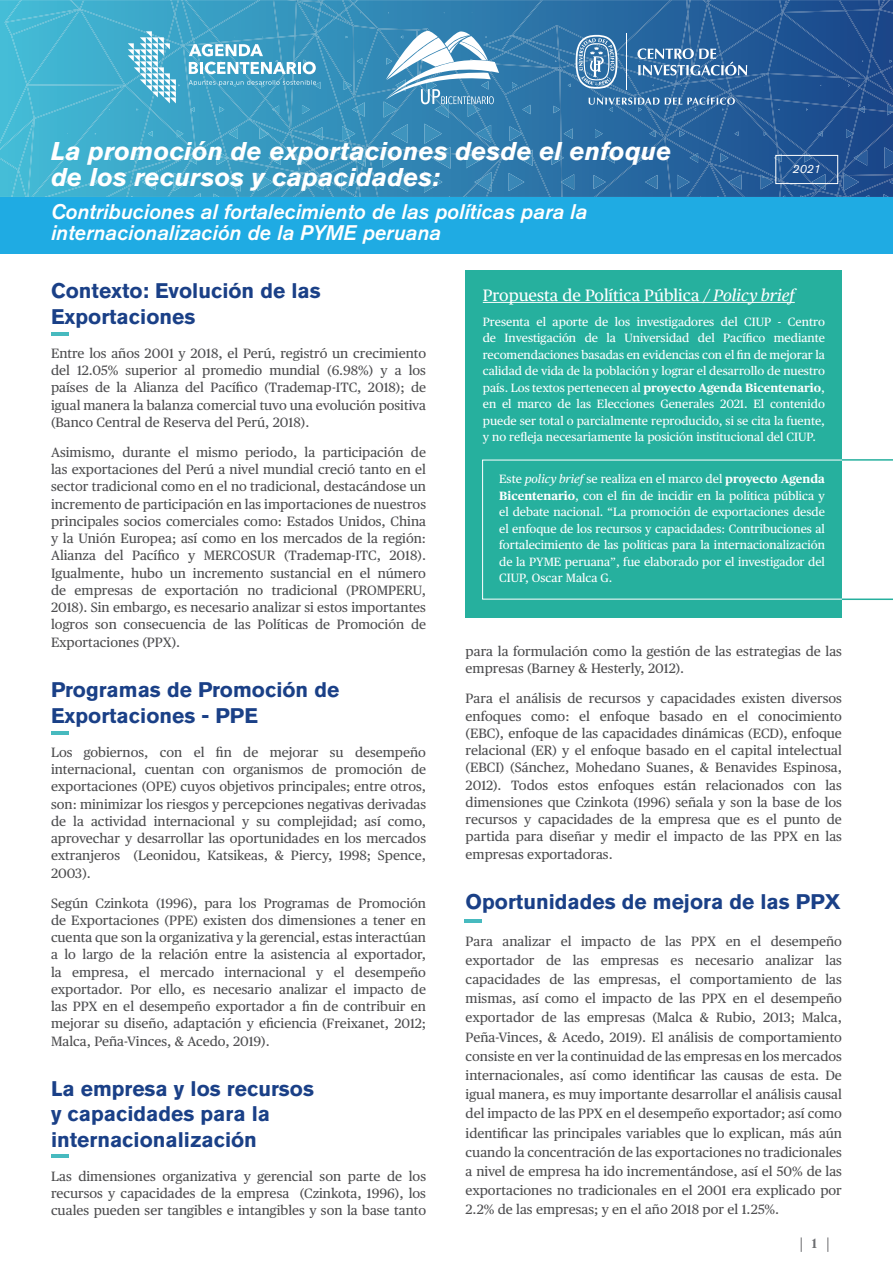
<style>
.page{position:relative;width:893px;height:1263px;background:#fff}
.page>*{position:absolute;margin:0;border:0;box-sizing:border-box;transform-origin:0 0}
.t1{font:italic 700 25.5px/25.5px "Akzidenz Grotesk Pro";color:#fff}
.t2{font:700 21px/25.2px "Akzidenz Grotesk Pro";color:#1a4087}
.t3{font:italic 500 21px/21px "Akzidenz Grotesk Pro";color:#fff}
.t4{font:16.5px "Publico Text";color:#fff}
.t5{font:13.5px/17.2px "Publico Text";color:#4d4d4f;text-align:justify}
.t6{font:600 13.5px "Publico Text";color:#6d6e71}
.t7{font:12px/16.5px "Publico Text";color:#fff;text-align:justify}
.t8{font:italic 12px "Akzidenz Grotesk Pro";color:#fff}
.s1{font-style:italic}
.s2{font-weight:700}
</style>
<div class="page">
<svg style="left:801px;top:1237px;width:1px;height:15px"></svg>
<svg style="left:827px;top:1237px;width:1px;height:15px"></svg>
<div style="left:0;top:197px;width:893px;height:56px;background:#1fabe3"></div>
<svg style="left:0;top:0;width:893px;height:197px;background:#3c88b4"></svg>
<hr style="left:51px;top:332px;width:17px;height:3px;background:#47babf">
<hr style="left:51px;top:731px;width:17px;height:3px;background:#47babf">
<hr style="left:465px;top:920px;width:17px;height:3px;background:#47babf">
<hr style="left:51px;top:1154px;width:17px;height:3px;background:#47babf">
<div style="left:466px;top:271px;width:376px;height:347px;background:#26b09e"></div>
<svg style="left:841px;top:459px;width:52px;height:141px"></svg>
<hr style="left:483px;top:302px;width:221px;height:1px;background:#fff">
<hr style="left:704px;top:302px;width:91px;height:1px;background:#fff">
<h1 class="t1" style="left:51px;top:138px;width:622px">La promoción de exportaciones desde el enfoque de los recursos y capacidades:</h1>
<h2 class="t3" style="left:51px;top:201px;width:538px">Contribuciones al fortalecimiento de las políticas para la internacionalización de la PYME peruana</h2>
<h2 class="t2" style="left:51px;top:278px;width:271px">Contexto: Evolución de las<br>Exportaciones</h2>
<p class="t5" style="left:51px;top:344px;width:377px">Entre los años 2001 y 2018, el Perú, registró un crecimiento del 12.05% superior al promedio mundial (6.98%) y a los países de la Alianza del Pacífico (Trademap-ITC, 2018); de igual manera la balanza comercial tuvo una evolución positiva (Banco Central de Reserva del Perú, 2018).</p>
<p class="t5" style="left:51px;top:443px;width:377px">Asimismo, durante el mismo periodo, la participación de las exportaciones del Perú a nivel mundial creció tanto en el sector tradicional como en el no tradicional, destacándose un incremento de participación en las importaciones de nuestros principales socios comerciales como: Estados Unidos, China y la Unión Europea; así como en los mercados de la región:<br>Alianza del Pacífico y MERCOSUR (Trademap-ITC, 2018).<br>Igualmente, hubo un incremento sustancial en el número de empresas de exportación no tradicional (PROMPERU, 2018). Sin embargo, es necesario analizar si estos importantes logros son consecuencia de las Políticas de Promoción de Exportaciones (PPX).</p>
<h2 class="t2" style="left:51px;top:677px;width:290px">Programas de Promoción de<br>Exportaciones - PPE</h2>
<p class="t5" style="left:51px;top:743px;width:377px">Los gobiernos, con el fin de mejorar su desempeño internacional, cuentan con organismos de promoción de exportaciones (OPE) cuyos objetivos principales; entre otros, son: minimizar los riesgos y percepciones negativas derivadas de la actividad internacional y su complejidad; así como, aprovechar y desarrollar las oportunidades en los mercados extranjeros (Leonidou, Katsikeas, &amp; Piercy, 1998; Spence, 2003).</p>
<p class="t5" style="left:51px;top:893px;width:377px">Según Czinkota (1996), para los Programas de Promoción de Exportaciones (PPE) existen dos dimensiones a tener en cuenta que son la organizativa y la gerencial, estas interactúan a lo largo de la relación entre la asistencia al exportador, la empresa, el mercado internacional y el desempeño exportador. Por ello, es necesario analizar el impacto de las PPX en el desempeño exportador a fin de contribuir en mejorar su diseño, adaptación y eficiencia (Freixanet, 2012; Malca, Peña-Vinces, &amp; Acedo, 2019).</p>
<h2 class="t2" style="left:51px;top:1076px;width:264px">La empresa y los recursos y capacidades para la internacionalización</h2>
<p class="t5" style="left:51px;top:1167px;width:377px">Las dimensiones organizativa y gerencial son parte de los recursos y capacidades de la empresa (Czinkota, 1996), los cuales pueden ser tangibles e intangibles y son la base tanto</p>
<p class="t8" style="left:793px;top:161px;width:30px">2021</p>
<p class="t4" style="left:483px;top:283px;width:313px">Propuesta de Política Pública <span class="s1">/ Policy brief</span></p>
<p class="t7" style="left:483px;top:313px;width:344px">Presenta el aporte de los investigadores del CIUP - Centro de Investigación de la Universidad del Pacífico mediante recomendaciones basadas en evidencias con el fin de mejorar la calidad de vida de la población y lograr el desarrollo de nuestro país. Los textos pertenecen al <span class="s2">proyecto Agenda Bicentenario</span>, en el marco de las Elecciones Generales 2021. El contenido puede ser total o parcialmente reproducido, si se cita la fuente, y no refleja necesariamente la posición institucional del CIUP.</p>
<p class="t7" style="left:499px;top:470px;width:327px">Este <span class="s1">policy brief</span> se realiza en el marco del <span class="s2">proyecto Agenda Bicentenario</span>, con el fin de incidir en la política pública y el debate nacional. “La promoción de exportaciones desde el enfoque de los recursos y capacidades: Contribuciones al fortalecimiento de las políticas para la internacionalización de la PYME peruana”, fue elaborado por el investigador del CIUP, Oscar Malca G.</p>
<p class="t5" style="left:466px;top:642px;width:378px">para la formulación como la gestión de las estrategias de las empresas (Barney &amp; Hesterly, 2012).</p>
<p class="t5" style="left:466px;top:689px;width:378px">Para el análisis de recursos y capacidades existen diversos enfoques como: el enfoque basado en el conocimiento (EBC), enfoque de las capacidades dinámicas (ECD), enfoque relacional (ER) y el enfoque basado en el capital intelectual (EBCI) (Sánchez, Mohedano Suanes, &amp; Benavides Espinosa, 2012). Todos estos enfoques están relacionados con las dimensiones que Czinkota (1996) señala y son la base de los recursos y capacidades de la empresa que es el punto de partida para diseñar y medir el impacto de las PPX en las empresas exportadoras.</p>
<h2 class="t2" style="left:466px;top:889px;width:376px">Oportunidades de mejora de las PPX</h2>
<p class="t5" style="left:466px;top:930px;width:378px;line-height:19.2px">Para analizar el impacto de las PPX en el desempeño exportador de las empresas es necesario analizar las capacidades de las empresas, el comportamiento de las mismas, así como el impacto de las PPX en el desempeño exportador de las empresas (Malca &amp; Rubio, 2013; Malca, Peña-Vinces, &amp; Acedo, 2019). El análisis de comportamiento consiste en ver la continuidad de las empresas en los mercados internacionales, así como identificar las causas de esta. De igual manera, es muy importante desarrollar el análisis causal del impacto de las PPX en el desempeño exportador; así como identificar las principales variables que lo explican, más aún cuando la concentración de las exportaciones no tradicionales a nivel de empresa ha ido incrementándose, así el 50% de las exportaciones no tradicionales en el 2001 era explicado por 2.2% de las empresas; y en el año 2018 por el 1.25%.</p>
<p class="t6" style="left:812px;top:1233px;width:7px">1</p>
</div>
